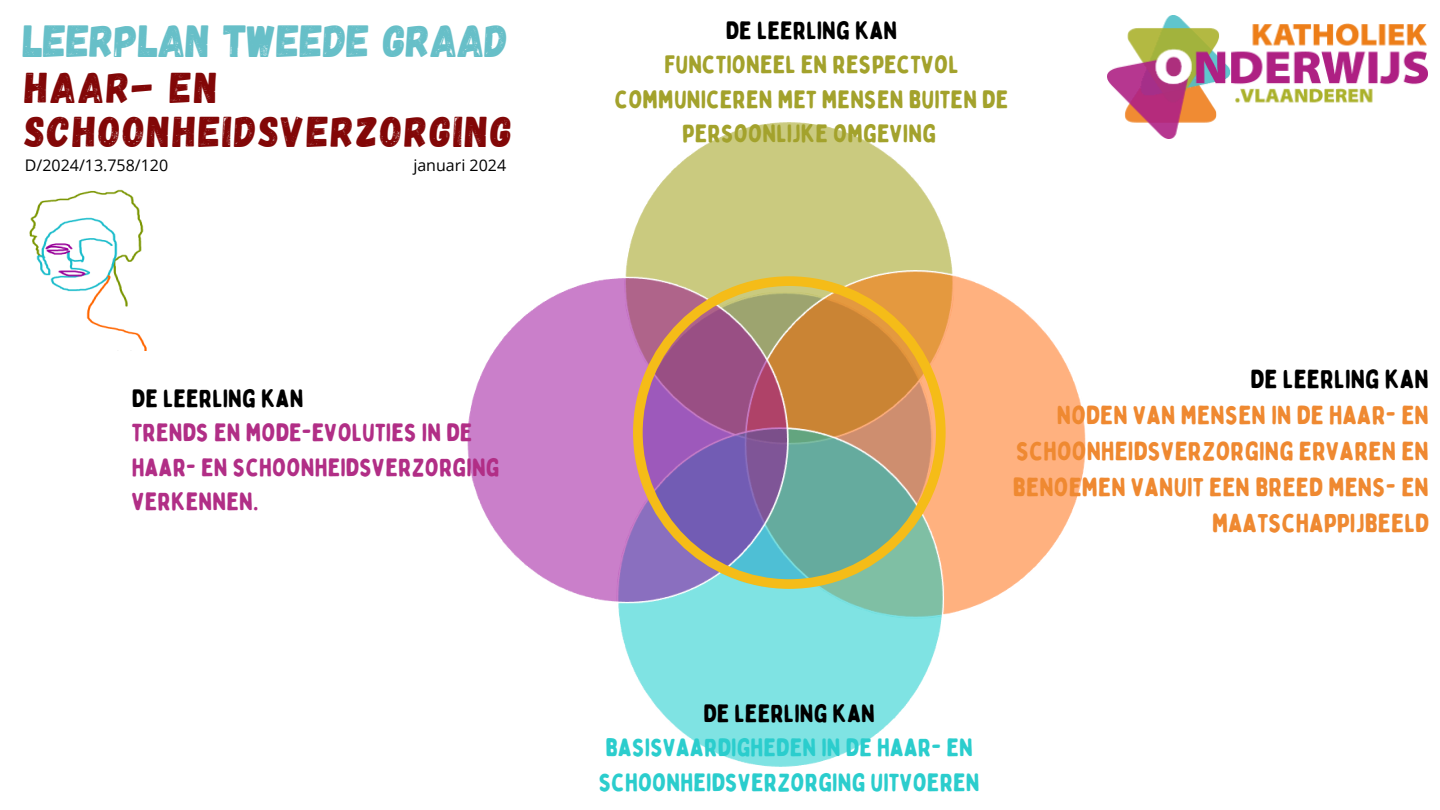
<style>
.page{position:relative;width:1440px;height:810px;background:#fff}
.page>*{position:absolute;margin:0;border:0;box-sizing:border-box;transform-origin:0 0}
.t1{font:45px "Gagalin";color:#67bfc8}
.t2{font:43px/43.5px "Gagalin";letter-spacing:.045em;color:#820707}
.t3{font:26px/36px "Bobby Jones Soft";color:#ef8931;text-align:right}
.t4{font:25px/34.5px "Bobby Jones Soft";color:#a3a22c;text-align:center}
.t5{font:25px/34.5px "Bobby Jones Soft";color:#b12e86}
.t6{font:25px/34.5px "Bobby Jones Soft";color:#2bcdcd;text-align:center}
.t7{font:16px "Open Sans";color:#000}
.s1{color:#000}
</style>
<div class="page">
<img style="left:1107px;top:16px;width:321px;height:105px">
<img style="left:29px;top:189px;width:118px;height:161px">
<img style="left:467px;top:120px;width:746px;height:647px">
<svg style="left:633px;top:276px;width:313px;height:313px"></svg>
<h1 class="t1" style="left:23px;top:11px;width:487px">LEERPLAN TWEEDE GRAAD</h1>
<h2 class="t2" style="left:25px;top:64px;width:489px">HAAR- EN<br>SCHOONHEIDSVERZORGING</h2>
<h1 class="t7" style="left:25px;top:154px;width:145px">D/2024/13.758/120</h1>
<h1 class="t7" style="left:413px;top:154px;width:94px">januari 2024</h1>
<h2 class="t5" style="left:132px;top:382px;width:369px"><span class="s1">DE LEERLING KAN<br></span>TRENDS EN MODE-EVOLUTIES IN DE<br>HAAR- EN SCHOONHEIDSVERZORGING<br>VERKENNEN.</h2>
<p class="t4" style="left:615px;top:13px;width:395px"><span class="s1">DE LEERLING KAN<br></span>FUNCTIONEEL EN RESPECTVOL<br>COMMUNICEREN MET MENSEN BUITEN DE<br>PERSOONLIJKE OMGEVING</p>
<p class="t3" style="left:1013px;top:362px;width:418px"><span class="s1">DE LEERLING KAN<br></span>NODEN VAN MENSEN IN DE HAAR- EN<br>SCHOONHEIDSVERZORGING ERVAREN EN<br>BENOEMEN VANUIT EEN BREED MENS- EN<br>MAATSCHAPPIJBEELD</p>
<h2 class="t6" style="left:599px;top:697px;width:383px"><span class="s1">DE LEERLING KAN<br></span>BASISVAARDIGHEDEN IN DE HAAR- EN<br>SCHOONHEIDSVERZORGING UITVOEREN</h2>
</div>
